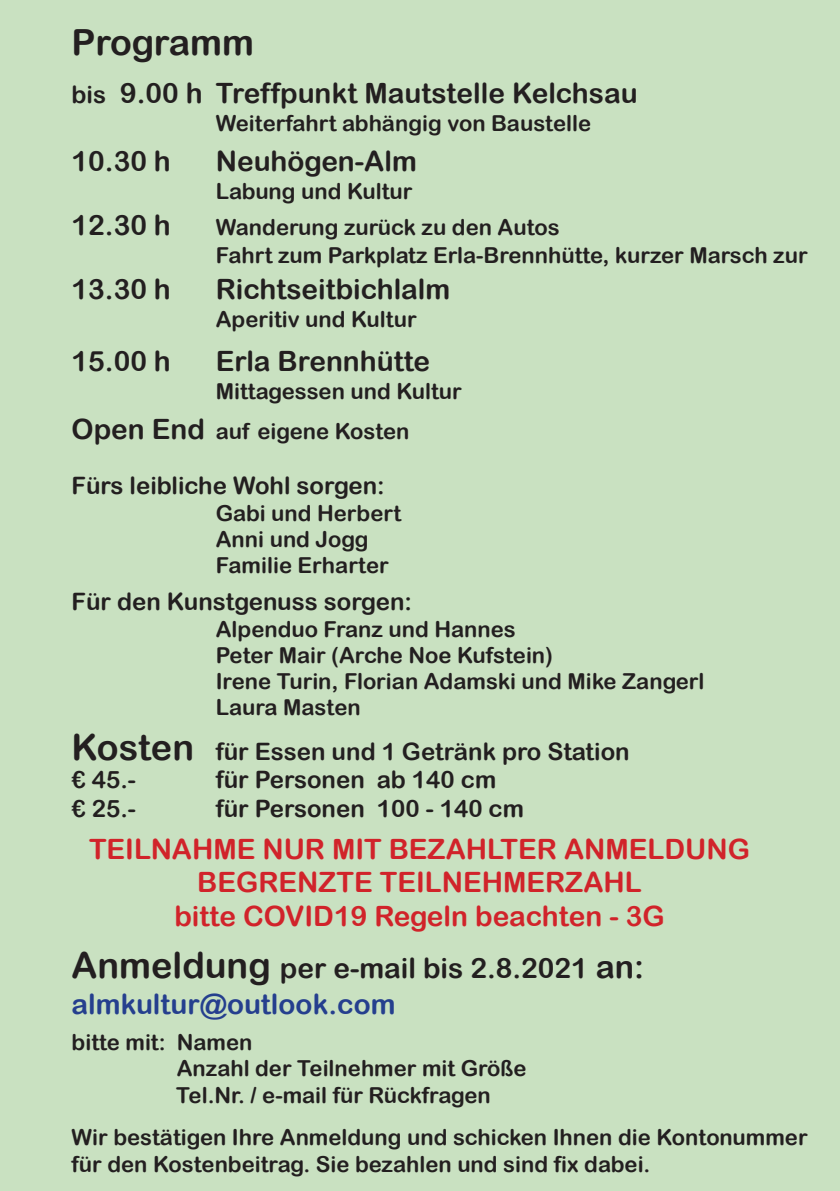
<style>
.page{position:relative;width:840px;height:1191px;background:#fff}
.page>*{position:absolute;margin:0;border:0;box-sizing:border-box;transform-origin:0 0}
.t1{font:36px "Arial Rounded MT Bold";color:#231f20}
.t2{font:28px "Arial Rounded MT Bold";color:#231f20}
.t3{font:28px/33.6px "Arial Rounded MT Bold";color:#d1232a;text-align:center}
.t4{font:28px/36px "Arial Rounded MT Bold";color:#253f8e}
.t5{font:24px/28.8px "Arial Rounded MT Bold";color:#231f20}
.t6{font:22px/26.4px "Arial Rounded MT Bold";color:#231f20}
.s1{font-size:24px}
.s2{font-size:28px}
.s3{font-size:36px}
.s4{font-size:36px;color:#231f20}
.s5{color:#231f20}
.s6{font-size:32px;color:#231f20}
</style>
<div class="page">
<div style="left:0;top:0;width:839px;height:1191px;background:#c9e1c1"></div>
<h1 class="t1" style="left:72px;top:21px;width:184px">Programm</h1>
<p class="t2" style="left:72px;top:76px;width:567px"><span class="s1">bis</span> 9.00 h Treffpunkt Mautstelle Kelchsau</p>
<p class="t6" style="left:216px;top:110px;width:377px">Weiterfahrt abhängig von Baustelle</p>
<p class="t2" style="left:72px;top:144px;width:101px">10.30 h</p>
<p class="t2" style="left:216px;top:144px;width:202px">Neuhögen-Alm</p>
<p class="t6" style="left:216px;top:178px;width:198px">Labung und Kultur</p>
<p class="t2" style="left:72px;top:208px;width:101px">12.30 h</p>
<p class="t6" style="left:216px;top:213px;width:593px;line-height:28px">Wanderung zurück zu den Autos<br>Fahrt zum Parkplatz Erla-Brennhütte, kurzer Marsch zur</p>
<p class="t2" style="left:72px;top:272px;width:101px">13.30 h</p>
<p class="t2" style="left:216px;top:272px;width:236px">Richtseitbichlalm</p>
<p class="t6" style="left:216px;top:306px;width:202px">Aperitiv und Kultur</p>
<p class="t2" style="left:72px;top:344px;width:101px">15.00 h</p>
<p class="t2" style="left:216px;top:344px;width:216px">Erla Brennhütte</p>
<p class="t6" style="left:72px;top:371px;width:391px;line-height:40px;text-indent:144px">Mittagessen und Kultur<br><span class="s2">Open End</span> auf eigene Kosten</p>
<p class="t5" style="left:72px;top:471px;width:314px">Fürs leibliche Wohl sorgen:</p>
<p class="t6" style="left:216px;top:499px;width:187px">Gabi und Herbert<br>Anni und Jogg<br>Familie Erharter</p>
<p class="t5" style="left:72px;top:587px;width:342px">Für den Kunstgenuss sorgen:</p>
<p class="t6" style="left:216px;top:615px;width:490px">Alpenduo Franz und Hannes<br>Peter Mair (Arche Noe Kufstein)<br>Irene Turin, Florian Adamski und Mike Zangerl<br>Laura Masten</p>
<p class="t5" style="left:72px;top:736px;width:559px"><span class="s3">Kosten</span> für Essen und 1 Getränk pro Station € 45.-</p>
<p class="t5" style="left:216px;top:765px;width:282px">für Personen ab 140 cm</p>
<p class="t5" style="left:72px;top:794px;width:66px">€ 25.-</p>
<p class="t5" style="left:216px;top:794px;width:310px">für Personen 100 - 140 cm</p>
<p class="t3" style="left:89px;top:831px;width:662px">TEILNAHME NUR MIT BEZAHLTER ANMELDUNG<br>BEGRENZTE TEILNEHMERZAHL<br>bitte COVID19 Regeln beachten - 3G</p>
<p class="t4" style="left:72px;top:949px;width:574px"><span class="s4">Anmeldung</span> <span class="s5">per e-mail bis 2.8.2021</span> <span class="s6">an: </span>almkultur@outlook.com</p>
<p class="t6" style="left:176px;top:1028px;width:351px;text-indent:-105px">bitte mit: Namen<br>Anzahl der Teilnehmer mit Größe<br>Tel.Nr. / e-mail für Rückfragen</p>
<p class="t6" style="left:72px;top:1124px;width:737px">Wir bestätigen Ihre Anmeldung und schicken Ihnen die Kontonummer für den Kostenbeitrag. Sie bezahlen und sind fix dabei.</p>
</div>
